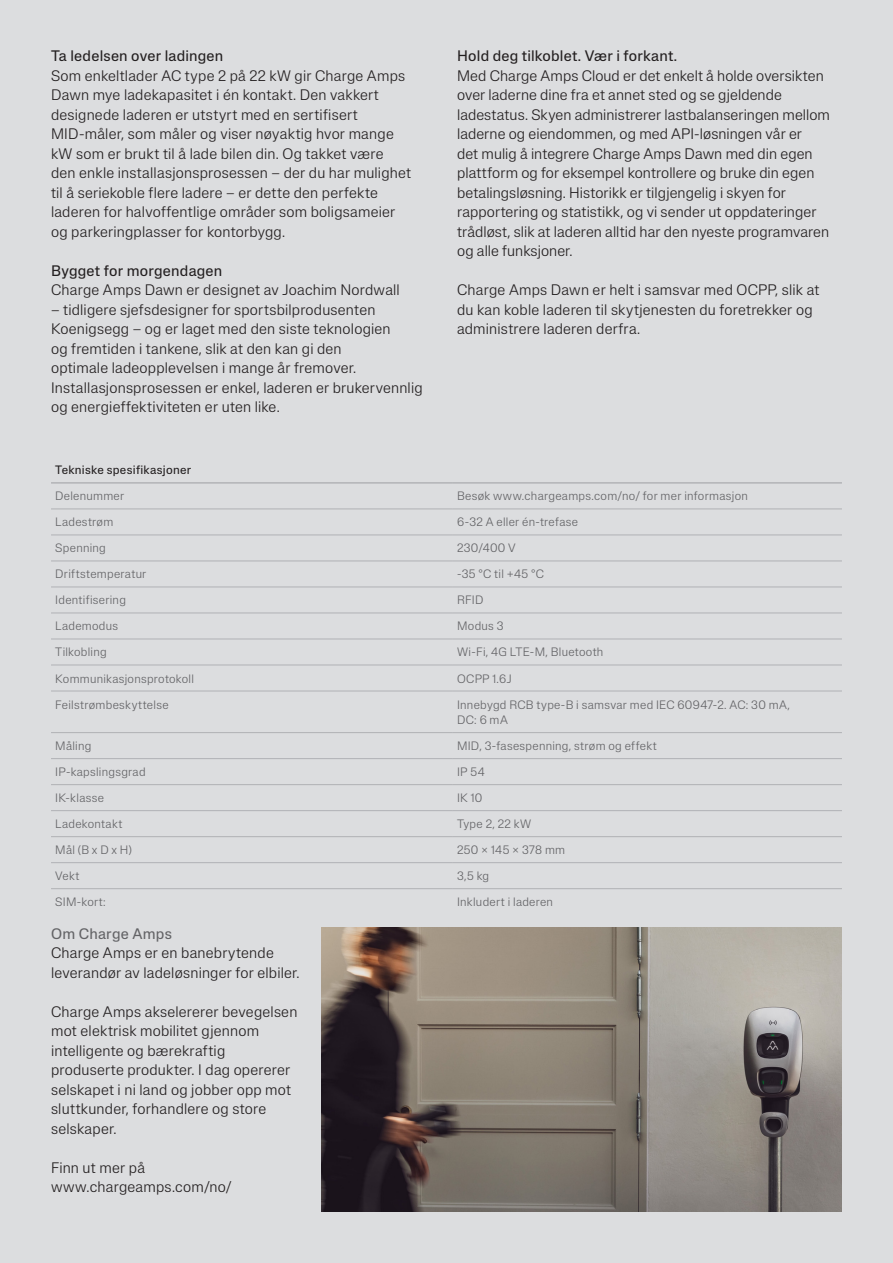
<style>
.page{position:relative;width:893px;height:1263px;background:#dcdddf}
.page>*{position:absolute;margin:0;border:0;box-sizing:border-box;transform-origin:0 0}
.Body_10_13{font:300 15px/19.5px "Lateral Standard";letter-spacing:.015em;color:#231f20}
.Headline_10_13{font:15px "Lateral Standard";letter-spacing:.015em;color:#231f20}
.Headline_10_13-2{font:15px "Lateral Standard";letter-spacing:.015em;color:#636366}
.Table_body{font:300 12px/15.6px "Lateral Standard";letter-spacing:.025em;color:#636366}
.Table_headline{font:12px "Lateral Standard";letter-spacing:.025em;color:#231f20}
</style>
<div class="page">
<hr style="left:51px;top:509px;width:402px;height:1px;background:#b0b1b5">
<hr style="left:453px;top:509px;width:389px;height:1px;background:#b0b1b5">
<hr style="left:51px;top:535px;width:402px;height:1px;background:#b0b1b5">
<hr style="left:453px;top:535px;width:389px;height:1px;background:#b0b1b5">
<hr style="left:51px;top:561px;width:402px;height:1px;background:#b0b1b5">
<hr style="left:453px;top:561px;width:389px;height:1px;background:#b0b1b5">
<hr style="left:51px;top:587px;width:402px;height:1px;background:#b0b1b5">
<hr style="left:453px;top:587px;width:389px;height:1px;background:#b0b1b5">
<hr style="left:51px;top:613px;width:402px;height:1px;background:#b0b1b5">
<hr style="left:453px;top:613px;width:389px;height:1px;background:#b0b1b5">
<hr style="left:51px;top:639px;width:402px;height:1px;background:#b0b1b5">
<hr style="left:453px;top:639px;width:389px;height:1px;background:#b0b1b5">
<hr style="left:51px;top:665px;width:402px;height:1px;background:#b0b1b5">
<hr style="left:453px;top:665px;width:389px;height:1px;background:#b0b1b5">
<hr style="left:51px;top:691px;width:402px;height:1px;background:#b0b1b5">
<hr style="left:453px;top:691px;width:389px;height:1px;background:#b0b1b5">
<hr style="left:51px;top:732px;width:402px;height:1px;background:#b0b1b5">
<hr style="left:453px;top:732px;width:389px;height:1px;background:#b0b1b5">
<hr style="left:51px;top:758px;width:402px;height:1px;background:#b0b1b5">
<hr style="left:453px;top:758px;width:389px;height:1px;background:#b0b1b5">
<hr style="left:51px;top:784px;width:402px;height:1px;background:#b0b1b5">
<hr style="left:453px;top:784px;width:389px;height:1px;background:#b0b1b5">
<hr style="left:51px;top:810px;width:402px;height:1px;background:#b0b1b5">
<hr style="left:453px;top:810px;width:389px;height:1px;background:#b0b1b5">
<hr style="left:51px;top:836px;width:402px;height:1px;background:#b0b1b5">
<hr style="left:453px;top:836px;width:389px;height:1px;background:#b0b1b5">
<hr style="left:51px;top:862px;width:402px;height:1px;background:#b0b1b5">
<hr style="left:453px;top:862px;width:389px;height:1px;background:#b0b1b5">
<hr style="left:51px;top:888px;width:402px;height:1px;background:#b0b1b5">
<hr style="left:453px;top:888px;width:389px;height:1px;background:#b0b1b5">
<hr style="left:51px;top:483px;width:402px;height:1px;background:#9d9fa2">
<hr style="left:453px;top:483px;width:389px;height:1px;background:#9d9fa2">
<img style="left:322px;top:928px;width:520px;height:284px">
<p class="Headline_10_13" style="left:51px;top:47px;width:174px">Ta ledelsen over ladingen</p>
<p class="Body_10_13" style="left:51px;top:66px;width:362px">Som enkeltlader AC type 2 på 22 kW gir Charge Amps Dawn mye ladekapasitet i én kontakt. Den vakkert designede laderen er utstyrt med en sertifisert MID-måler, som måler og viser nøyaktig hvor mange kW som er brukt til å lade bilen din. Og takket være den enkle installasjonsprosessen – der du har mulighet til å seriekoble flere ladere – er dette den perfekte laderen for halvoffentlige områder som boligsameier og parkeringplasser for kontorbygg.</p>
<p class="Headline_10_13" style="left:51px;top:262px;width:173px">Bygget for morgendagen</p>
<p class="Body_10_13" style="left:51px;top:280px;width:350px">Charge Amps Dawn er designet av Joachim Nordwall</p>
<p class="Body_10_13" style="left:51px;top:300px;width:373px">– tidligere sjefsdesigner for sportsbilprodusenten Koenigsegg – og er laget med den siste teknologien<br>og fremtiden i tankene, slik at den kan gi den<br>optimale ladeopplevelsen i mange år fremover.<br>Installasjonsprosessen er enkel, laderen er brukervennlig og energieffektiviteten er uten like.</p>
<p class="Headline_10_13" style="left:457px;top:47px;width:222px">Hold deg tilkoblet. Vær i forkant.</p>
<p class="Body_10_13" style="left:457px;top:66px;width:374px">Med Charge Amps Cloud er det enkelt å holde oversikten over laderne dine fra et annet sted og se gjeldende ladestatus. Skyen administrerer lastbalanseringen mellom laderne og eiendommen, og med API-løsningen vår er<br>det mulig å integrere Charge Amps Dawn med din egen plattform og for eksempel kontrollere og bruke din egen betalingsløsning. Historikk er tilgjengelig i skyen for rapportering og statistikk, og vi sender ut oppdateringer trådløst, slik at laderen alltid har den nyeste programvaren og alle funksjoner.</p>
<p class="Body_10_13" style="left:457px;top:280px;width:364px">Charge Amps Dawn er helt i samsvar med OCPP, slik at du kan koble laderen til skytjenesten du foretrekker og administrere laderen derfra.</p>
<p class="Table_headline" style="left:55px;top:463px;width:137px">Tekniske spesifikasjoner</p>
<p class="Table_body" style="left:55px;top:488px;width:70px">Delenummer</p>
<p class="Table_body" style="left:457px;top:488px;width:292px">Besøk www.chargeamps.com/no/ for mer informasjon</p>
<p class="Table_body" style="left:55px;top:514px;width:60px">Ladestrøm</p>
<p class="Table_body" style="left:457px;top:514px;width:122px">6-32 A eller én-trefase</p>
<p class="Table_body" style="left:55px;top:540px;width:52px">Spenning</p>
<p class="Table_body" style="left:457px;top:540px;width:60px">230/400 V</p>
<p class="Table_body" style="left:55px;top:566px;width:93px">Driftstemperatur</p>
<p class="Table_body" style="left:457px;top:566px;width:88px">-35 °C til +45 °C</p>
<p class="Table_body" style="left:55px;top:592px;width:72px">Identifisering</p>
<p class="Table_body" style="left:457px;top:592px;width:28px">RFID</p>
<p class="Table_body" style="left:55px;top:618px;width:64px">Lademodus</p>
<p class="Table_body" style="left:457px;top:618px;width:48px">Modus 3</p>
<p class="Table_body" style="left:55px;top:644px;width:53px">Tilkobling</p>
<p class="Table_body" style="left:457px;top:644px;width:148px">Wi-Fi, 4G LTE-M, Bluetooth</p>
<p class="Table_body" style="left:55px;top:670px;width:140px">Kommunikasjonsprotokoll</p>
<p class="Table_body" style="left:457px;top:670px;width:56px">OCPP 1.6J</p>
<p class="Table_body" style="left:55px;top:696px;width:115px">Feilstrømbeskyttelse</p>
<p class="Table_body" style="left:457px;top:696px;width:334px">Innebygd RCB type-B i samsvar med IEC 60947-2. AC: 30 mA,<br>DC: 6 mA</p>
<p class="Table_body" style="left:55px;top:738px;width:38px">Måling</p>
<p class="Table_body" style="left:457px;top:738px;width:201px">MID, 3-fasespenning, strøm og effekt</p>
<p class="Table_body" style="left:55px;top:764px;width:92px">IP-kapslingsgrad</p>
<p class="Table_body" style="left:457px;top:764px;width:29px">IP 54</p>
<p class="Table_body" style="left:55px;top:790px;width:50px">IK-klasse</p>
<p class="Table_body" style="left:457px;top:790px;width:27px">IK 10</p>
<p class="Table_body" style="left:55px;top:816px;width:69px">Ladekontakt</p>
<p class="Table_body" style="left:457px;top:816px;width:76px">Type 2, 22 kW</p>
<p class="Table_body" style="left:55px;top:842px;width:78px">Mål (B x D x H)</p>
<p class="Table_body" style="left:457px;top:842px;width:110px">250 × 145 × 378 mm</p>
<p class="Table_body" style="left:55px;top:868px;width:26px">Vekt</p>
<p class="Table_body" style="left:457px;top:868px;width:34px">3,5 kg</p>
<p class="Table_body" style="left:55px;top:894px;width:52px">SIM-kort:</p>
<p class="Table_body" style="left:457px;top:894px;width:97px">Inkludert i laderen</p>
<p class="Headline_10_13-2" style="left:51px;top:925px;width:122px">Om Charge Amps</p>
<p class="Body_10_13" style="left:51px;top:943px;width:250px">Charge Amps er en banebrytende leverandør av ladeløsninger for elbiler.</p>
<p class="Body_10_13" style="left:51px;top:1002px;width:248px">Charge Amps akselererer bevegelsen mot elektrisk mobilitet gjennom intelligente og bærekraftig produserte produkter. I dag opererer selskapet i ni land og jobber opp mot sluttkunder, forhandlere og store selskaper.</p>
<p class="Body_10_13" style="left:51px;top:1158px;width:182px">Finn ut mer på www.chargeamps.com/no/</p>
</div>
